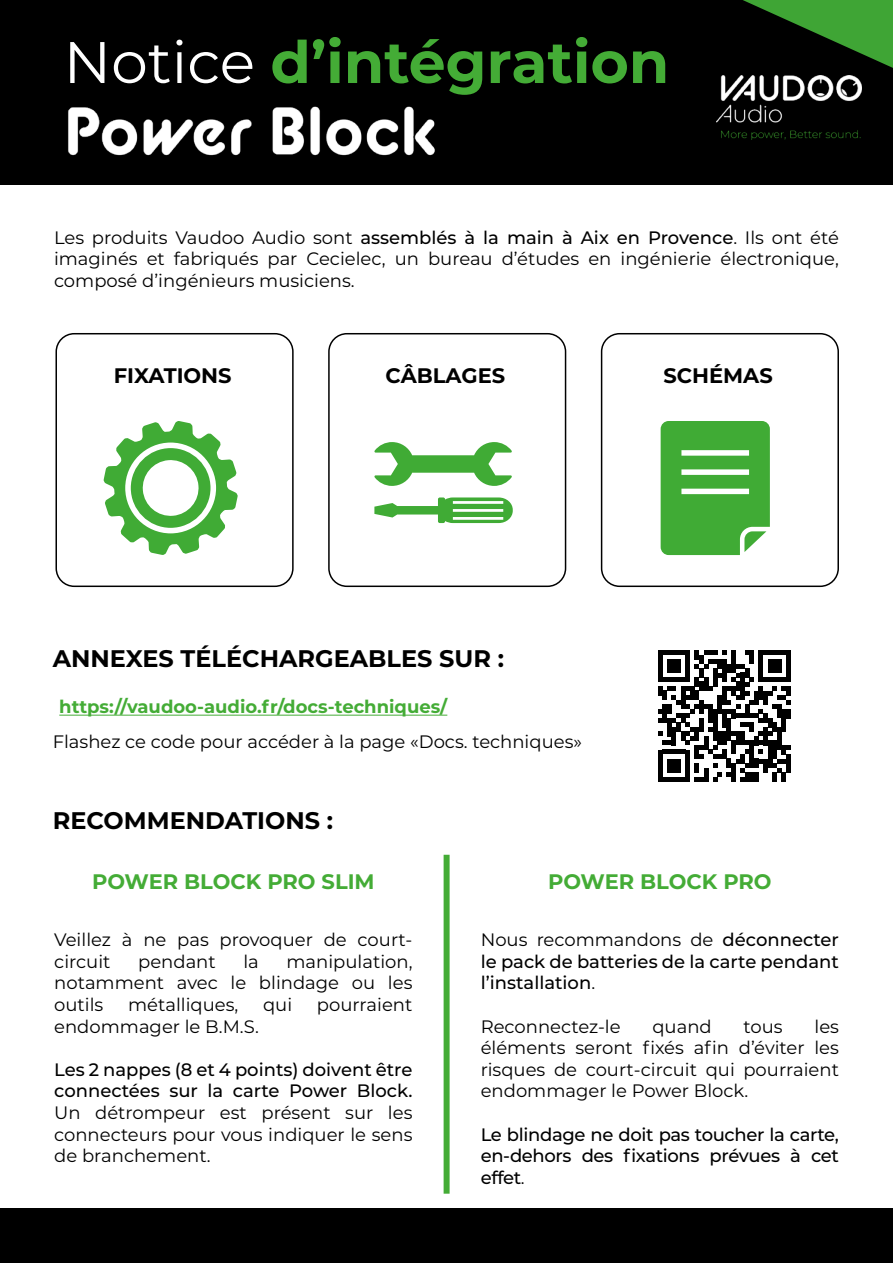
<style>
.page{position:relative;width:893px;height:1263px;background:#fff}
.page>*{position:absolute;margin:0;border:0;box-sizing:border-box;transform-origin:0 0}
.t1{font:700 58.5px "Montserrat";color:#44ac36}
.t2{font:700 24px "Montserrat";color:#000}
.t3{font:700 21px "Montserrat";color:#44ac36}
.t4{font:700 21px "Montserrat";color:#000}
.t5{font:18px/21.6px "Montserrat";color:#000;text-align:justify}
.t6{font:500 18px/21.6px "Montserrat";color:#000;text-align:justify}
.t7{font:700 18px "Montserrat";color:#44ac36}
.s1{font-weight:400;color:#fff}
.s2{font-weight:500}
.s3{font-weight:400}
</style>
<div class="page">
<div style="left:0;top:0;width:893px;height:185px;background:#000"></div>
<svg style="left:743px;top:0;width:150px;height:68px"></svg>
<div style="left:0;top:1209px;width:893px;height:54px;background:#000"></div>
<img style="left:716px;top:75px;width:145px;height:65px">
<img style="left:68px;top:106px;width:367px;height:50px">
<div style="left:55px;top:333px;width:239px;height:254px;border:2px solid #000;border-radius:18px"></div>
<div style="left:328px;top:333px;width:238px;height:254px;border:2px solid #000;border-radius:18px"></div>
<div style="left:601px;top:333px;width:238px;height:254px;border:2px solid #000;border-radius:18px"></div>
<svg style="left:661px;top:421px;width:109px;height:134px;background:#56b54d"></svg>
<svg style="left:103px;top:421px;width:135px;height:134px"></svg>
<svg style="left:374px;top:442px;width:138px;height:44px"></svg>
<svg style="left:374px;top:497px;width:139px;height:26px"></svg>
<svg style="left:658px;top:650px;width:133px;height:131px"></svg>
<div style="left:786px;top:754px;width:5px;height:18px;background:#000"></div>
<hr style="left:59px;top:715px;width:388px;height:1px;background:#44ac36">
<div style="left:444px;top:855px;width:6px;height:339px;background:#44ac36"></div>
<h1 class="t1" style="left:64px;top:20px;width:607px"><span class="s1">Notice</span> d’intégration</h1>
<p class="t5" style="left:54px;top:226px;width:786px">Les produits Vaudoo Audio sont <span class="s2">assemblés à la main à Aix en Provence</span>. Ils ont été imaginés et fabriqués par Cecielec, un bureau d’études en ingénierie électronique, composé d’ingénieurs musiciens.</p>
<p class="t4" style="left:114px;top:360px;width:119px">FIXATIONS</p>
<p class="t4" style="left:386px;top:360px;width:121px">CÂBLAGES</p>
<p class="t4" style="left:663px;top:360px;width:111px">SCHÉMAS</p>
<h2 class="t2" style="left:53px;top:641px;width:453px">ANNEXES TÉLÉCHARGEABLES SUR :</h2>
<p class="t7" style="left:59px;top:694px;width:390px">https://vaudoo-audio.fr/docs-techniques/</p>
<p class="t5" style="left:53px;top:730px;width:531px">Flashez ce code pour accéder à la page «Docs. techniques»</p>
<h2 class="t2" style="left:53px;top:803px;width:282px">RECOMMENDATIONS :</h2>
<p class="t3" style="left:92px;top:866px;width:284px">POWER BLOCK PRO SLIM</p>
<p class="t5" style="left:54px;top:928px;width:360px">Veillez à ne pas provoquer de court&shy;circuit</p>
<p class="t5" style="left:54px;top:950px;width:360px;text-indent:232px">manipulation, notamment avec le blindage ou les outils</p>
<p class="t5" style="left:138px;top:950px;width:79px">pendant</p>
<p class="t5" style="left:243px;top:950px;width:17px">la</p>
<p class="t5" style="left:128px;top:993px;width:112px">métalliques,</p>
<p class="t5" style="left:263px;top:993px;width:31px">qui</p>
<p class="t5" style="left:317px;top:993px;width:97px">pourraient</p>
<p class="t5" style="left:54px;top:1015px;width:206px">endommager le B.M.S.</p>
<p class="t6" style="left:54px;top:1058px;width:360px">Les 2 nappes (8 et 4 points) doivent être connectées sur la carte Power Block.</p>
<p class="t5" style="left:54px;top:1101px;width:360px">Un détrompeur est présent sur les connecteurs pour vous indiquer le sens de branchement.</p>
<p class="t3" style="left:548px;top:866px;width:225px">POWER BLOCK PRO</p>
<p class="t6" style="left:481px;top:928px;width:360px"><span class="s3">Nous recommandons de</span> déconnecter le pack de batteries de la carte pendant l’installation<span class="s3">.</span></p>
<p class="t5" style="left:481px;top:1015px;width:141px">Reconnectez-le</p>
<p class="t5" style="left:652px;top:1015px;width:61px">quand</p>
<p class="t5" style="left:743px;top:1015px;width:41px">tous</p>
<p class="t5" style="left:481px;top:1015px;width:360px;text-indent:334px">les éléments seront fixés afin d’éviter les risques de court-circuit qui pourraient endommager le Power Block.</p>
<p class="t6" style="left:481px;top:1123px;width:360px">Le blindage ne doit pas toucher la carte, en-dehors des fixations prévues à cet effet<span class="s3">.</span></p>
</div>
